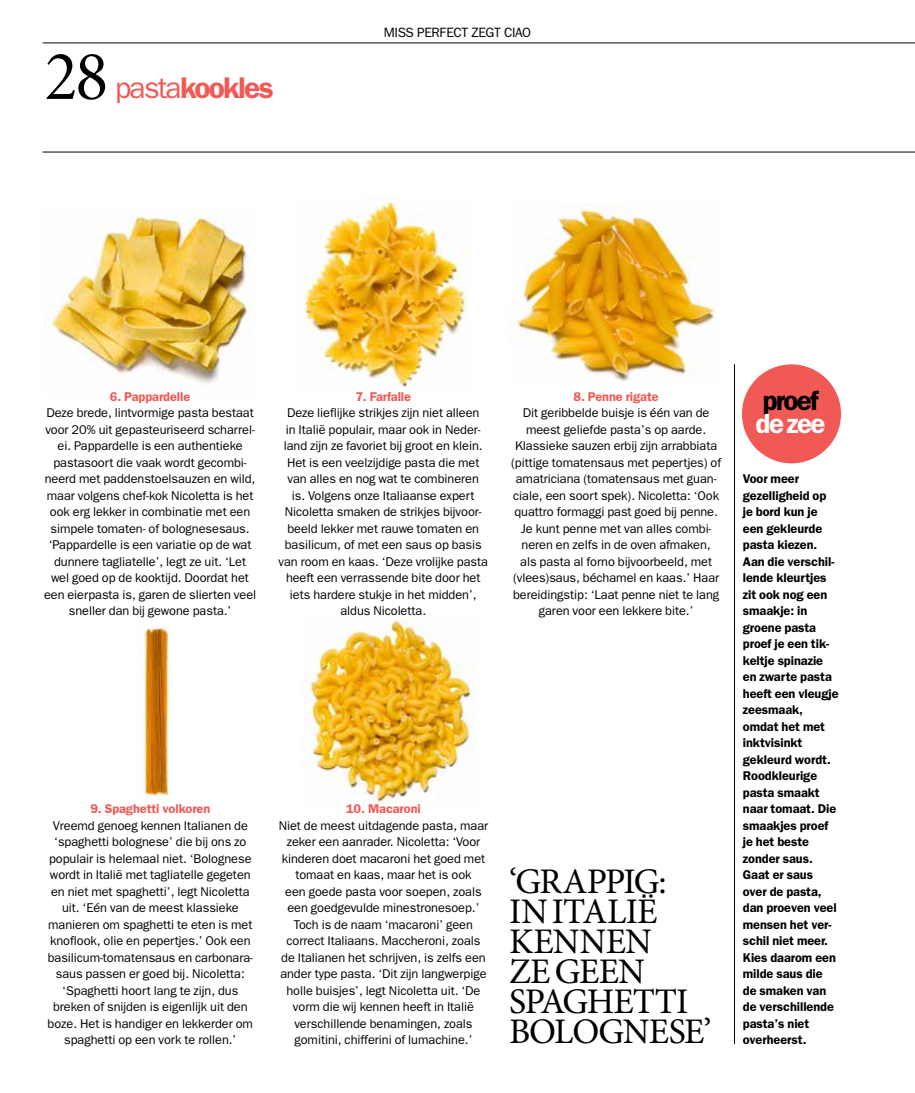
<style>
.page{position:relative;width:915px;height:1093px;background:#fff}
.page>*{position:absolute;margin:0;border:0;box-sizing:border-box;transform-origin:0 0}
.t1{font:70.5px "Minion LT";color:#000}
.t2{font:36px/30px "Minion Pro";letter-spacing:-.025em;color:#000}
.t3{font:600 30px "Franklin Gothic LT";letter-spacing:-.06em;color:#f15954}
.t4{font:600 27.75px "Franklin Gothic LT";letter-spacing:-.06em;color:#000}
.t5{font:600 27.75px "Franklin Gothic LT";color:#fff}
.t6{font:13.5px "Franklin Gothic LT";letter-spacing:-.03em;color:#000}
.t7{font:12.75px/16.5px "Franklin Gothic LT";letter-spacing:-.005em;color:#000;text-align:center}
.t8{font:600 12.75px/16.5px "Franklin Gothic LT";letter-spacing:-.005em;color:#000}
.t9{font:600 12.75px "Franklin Gothic LT";letter-spacing:-.005em;color:#f15954}
.s1{font-weight:400}
</style>
<div class="page">
<img style="left:299px;top:196px;width:169px;height:191px">
<img style="left:48px;top:207px;width:202px;height:177px">
<img style="left:137px;top:626px;width:34px;height:173px">
<img style="left:302px;top:614px;width:174px;height:189px">
<img style="left:508px;top:203px;width:207px;height:178px">
<hr style="left:733px;top:364px;width:1px;height:680px;background:#000">
<hr style="left:43px;top:43px;width:871px;height:1px;background:#000">
<hr style="left:43px;top:152px;width:871px;height:1px;background:#000">
<div style="left:741px;top:364px;width:99px;height:99px;background:#f15954;border-radius:50%"></div>
<h1 class="t1" style="left:44px;top:42px;width:66px">28</h1>
<h3 class="t3" style="left:115px;top:70px;width:160px"><span class="s1">pasta</span>kookles</h3>
<p class="t6" style="left:384px;top:25px;width:64px">miss perfect</p>
<p class="t6" style="left:471px;top:25px;width:9px">zegt</p>
<p class="t6" style="left:504px;top:25px;width:20px">ciao</p>
<p class="t9" style="left:110px;top:389px;width:82px">6. Pappardelle</p>
<p class="t7" style="left:44px;top:405px;width:214px">Deze brede, lintvormige pasta bestaat voor 20% uit gepasteuriseerd scharrel&shy;ei. Pappardelle is een authentieke pastasoort die vaak wordt gecombi&shy;neerd met paddenstoelsauzen en wild, maar volgens chef-kok Nicoletta is het ook erg lekker in combinatie met een simpele tomaten- of bolognesesaus. ‘Pappardelle is een variatie op de wat dunnere tagliatelle’, legt ze uit. ‘Let wel goed op de kooktijd. Doordat het een eierpasta is, garen de slierten veel sneller dan bij gewone pasta.’</p>
<p class="t9" style="left:90px;top:801px;width:121px">9. Spaghetti volkoren</p>
<p class="t7" style="left:48px;top:817px;width:207px">Vreemd genoeg kennen Italianen de ‘spaghetti bolognese’ die bij ons zo populair is helemaal niet. ‘Bolognese wordt in Italië met tagliatelle gegeten en niet met spaghetti’, legt Nicoletta uit. ‘Eén van de meest klassieke manieren om spaghetti te eten is met knoflook, olie en pepertjes.’ Ook een basilicum-tomatensaus en carbonara&shy;saus passen er goed bij. Nicoletta: ‘Spaghetti hoort lang te zijn, dus breken of snijden is eigenlijk uit den boze. Het is handiger en lekkerder om spaghetti op een vork te rollen.’</p>
<p class="t9" style="left:355px;top:389px;width:57px">7. Farfalle</p>
<p class="t7" style="left:278px;top:404px;width:211px">Deze lieflijke strikjes zijn niet alleen<br>in Italië populair, maar ook in Neder&shy;land zijn ze favoriet bij groot en klein.<br>Het is een veelzijdige pasta die met van alles en nog wat te combineren<br>is. Volgens onze Italiaanse expert Nicoletta smaken de strikjes bijvoor&shy;beeld lekker met rauwe tomaten en basilicum, of met een saus op basis van room en kaas. ‘Deze vrolijke pasta heeft een verrassende bite door het iets hardere stukje in het midden’, aldus Nicoletta.</p>
<p class="t9" style="left:346px;top:801px;width:76px">10. Macaroni</p>
<p class="t7" style="left:278px;top:817px;width:211px">Niet de meest uitdagende pasta, maar zeker een aanrader. Nicoletta: ‘Voor kinderen doet macaroni het goed met tomaat en kaas, maar het is ook<br>een goede pasta voor soepen, zoals een goedgevulde minestronesoep.’ Toch is de naam ‘macaroni’ geen correct Italiaans. Maccheroni, zoals de -Italianen het schrijven, is zelfs een ander type pasta. ‘Dit zijn langwerpige holle buisjes’, legt Nicoletta uit. ‘De vorm die wij kennen heeft in Italië verschillende benamingen, zoals gomitini, chifferini of lumachine.’</p>
<p class="t9" style="left:573px;top:389px;width:87px">8. Penne rigate</p>
<p class="t7" style="left:511px;top:404px;width:211px">Dit geribbelde buisje is één van de meest geliefde pasta’s op aarde.<br>Klassieke sauzen erbij zijn arrabbiata (pittige tomatensaus met pepertjes) of amatriciana (tomatensaus met guan&shy;ciale, een soort spek). Nicoletta: ‘Ook quattro formaggi past goed bij penne.<br>Je kunt penne met van alles combi&shy;neren en zelfs in de oven afmaken,<br>als pasta al forno bijvoorbeeld, met (vlees)saus, béchamel en kaas.’ Haar bereidingstip: ‘Laat penne niet te lang garen voor een lekkere bite.’</p>
<h2 class="t2" style="left:509px;top:866px;width:204px">‘GRAPPIG:<br>IN ITALIË<br>KENNEN<br>ZE GEEN<br>SPAGHETTI<br>BOLOGNESE’</h2>
<h3 class="t4" style="left:762px;top:384px;width:58px">proef</h3>
<h3 class="t5" style="left:755px;top:407px;width:71px">de zee</h3>
<p class="t8" style="left:742px;top:471px;width:97px">Voor meer gezelligheid op je bord kun je een gekleurde pasta kiezen.<br>Aan die verschil&shy;lende kleurtjes zit ook nog een smaakje: in groene pasta proef je een tik&shy;keltje spinazie en zwarte pasta heeft een vleugje zeesmaak, omdat het met inktvisinkt gekleurd wordt.<br>Roodkleurige pasta smaakt naar tomaat. Die smaakjes proef je het beste zonder saus.<br>Gaat er saus over de pasta, dan proeven veel mensen het ver&shy;schil niet meer.<br>Kies daarom een milde saus die de smaken van de verschillende pasta’s niet overheerst.</p>
</div>
